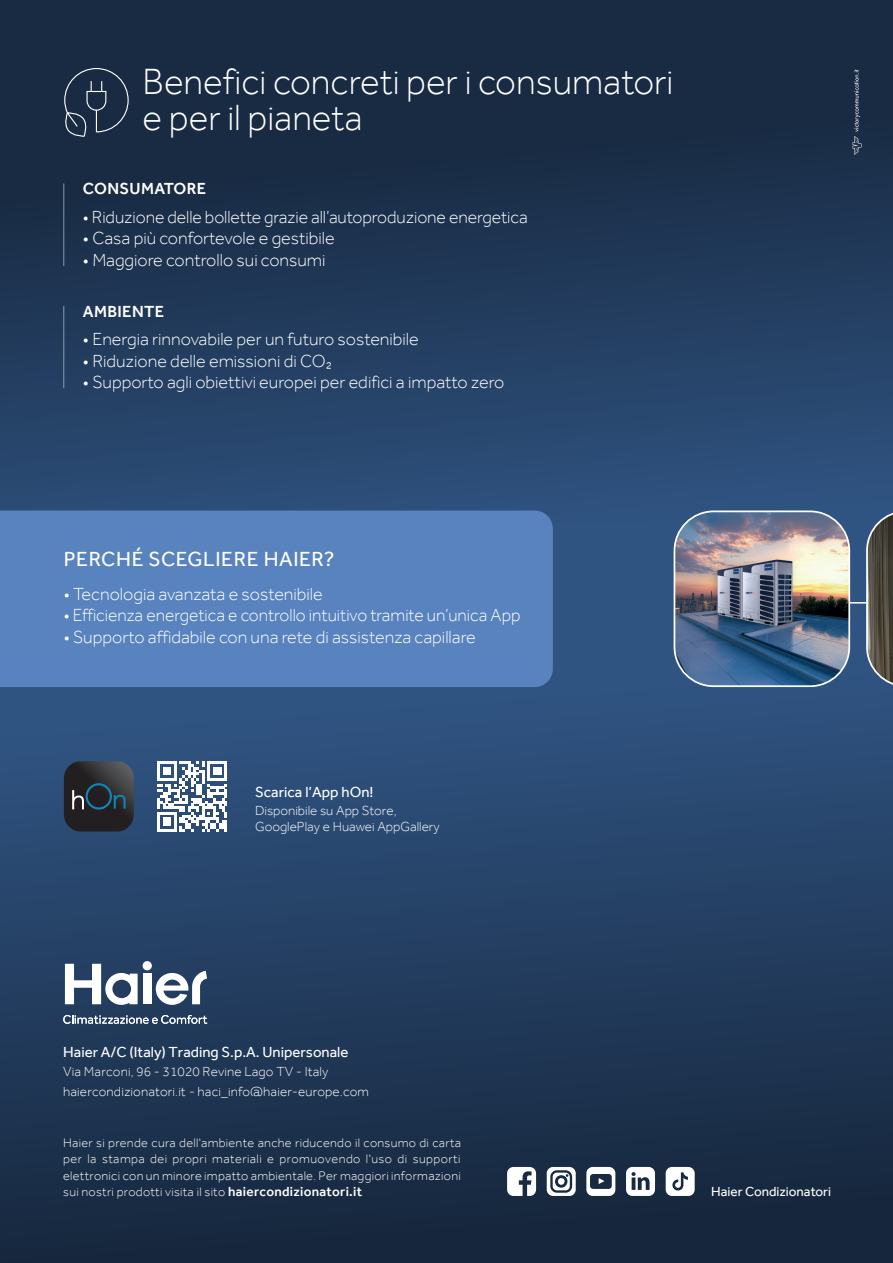
<style>
.page{position:relative;width:893px;height:1263px;background:#fff}
.page>*{position:absolute;margin:0;border:0;box-sizing:border-box;transform-origin:0 0}
.t1{font:300 37.5px/36px "Effra";color:#fff}
.t2{font:21px "Effra";letter-spacing:.03em;color:#fff}
.t3{font:300 18px "Effra";color:#fff}
.t4{font:500 16.5px "Effra";letter-spacing:.02em;color:#fff}
.t5{font:15px "Effra";color:#fff}
.t6{font:300 13.5px/16.5px "Effra";letter-spacing:.01em;color:#fff}
.t7{font:13.5px "Effra";color:#fff}
.t8{font:300 12.75px/16.5px "Effra";letter-spacing:.02em;color:#fff;text-align:justify}
.s1{font-weight:500;font-size:13.5px}
</style>
<div class="page">
<div style="left:0;top:537px;width:893px;height:726px;background:linear-gradient(to bottom,#355c8f,#16273d)"></div>
<div style="left:0;top:0;width:893px;height:523px;background:linear-gradient(to bottom,#132337,#2d4e79)"></div>
<hr style="left:823px;top:602px;width:70px;height:1px;background:#fff">
<svg style="left:63px;top:1015px;width:144px;height:9px"></svg>
<div style="left:143px;top:973px;width:8px;height:31px;background:#fff"></div>
<div style="left:143px;top:961px;width:9px;height:9px;background:#fff;border-radius:50%"></div>
<svg style="left:65px;top:964px;width:73px;height:41px"></svg>
<svg style="left:156px;top:971px;width:51px;height:34px"></svg>
<svg style="left:866px;top:510px;width:27px;height:177px;background:#565856"></svg>
<img style="left:674px;top:511px;width:175px;height:175px">
<div style="left:674px;top:510px;width:176px;height:177px;border:2px solid #fff;border-radius:39px"></div>
<svg style="left:853px;top:69px;width:8px;height:85px"></svg>
<svg style="left:64px;top:761px;width:70px;height:70px;background:#2f3439"></svg>
<svg style="left:157px;top:761px;width:70px;height:70px"></svg>
<hr style="left:63px;top:183px;width:1px;height:83px;background:#fff">
<hr style="left:63px;top:306px;width:1px;height:82px;background:#fff">
<svg style="left:62px;top:67px;width:67px;height:70px;background:#2b3d53"></svg>
<svg style="left:666px;top:1167px;width:29px;height:29px"></svg>
<svg style="left:547px;top:1167px;width:29px;height:29px"></svg>
<svg style="left:507px;top:1167px;width:29px;height:29px"></svg>
<svg style="left:586px;top:1167px;width:29px;height:29px"></svg>
<svg style="left:626px;top:1167px;width:29px;height:29px"></svg>
<div style="left:0;top:510px;width:553px;height:177px;background:#5883be"></div>
<h1 class="t1" style="left:143px;top:64px;width:532px">Benefici concreti per i consumatori e per il pianeta</h1>
<p class="t4" style="left:83px;top:179px;width:125px">CONSUMATORE</p>
<p class="t3" style="left:83px;top:206px;width:446px">• Riduzione delle bollette grazie all’autoproduzione energetica</p>
<p class="t3" style="left:83px;top:228px;width:253px">• Casa più confortevole e gestibile</p>
<p class="t3" style="left:83px;top:249px;width:244px">• Maggiore controllo sui consumi</p>
<p class="t4" style="left:83px;top:301px;width:83px">AMBIENTE</p>
<p class="t3" style="left:83px;top:328px;width:337px">• Energia rinnovabile per un futuro sostenibile</p>
<p class="t3" style="left:83px;top:350px;width:251px">• Riduzione delle emissioni di CO₂</p>
<p class="t3" style="left:83px;top:371px;width:423px">• Supporto agli obiettivi europei per edifici a impatto zero</p>
<p class="t2" style="left:64px;top:546px;width:272px">PERCHÉ SCEGLIERE HAIER?</p>
<p class="t3" style="left:64px;top:583px;width:261px">• Tecnologia avanzata e sostenibile</p>
<p class="t3" style="left:64px;top:604px;width:458px">• Efficienza energetica e controllo intuitivo tramite un’unica App</p>
<p class="t3" style="left:64px;top:626px;width:414px">• Supporto affidabile con una rete di assistenza capillare</p>
<p class="t5" style="left:255px;top:783px;width:120px">Scarica l’App hOn!</p>
<p class="t6" style="left:255px;top:802px;width:186px">Disponibile su App Store,<br>GooglePlay e Huawei AppGallery</p>
<p class="t5" style="left:63px;top:1043px;width:287px">Haier A/C (Italy) Trading S.p.A. Unipersonale</p>
<p class="t6" style="left:63px;top:1062px;width:307px;line-height:19.5px">Via Marconi, 96 - 31020 Revine Lago TV - Italy haiercondizionatori.it - haci_info@haier-europe.com</p>
<p class="t8" style="left:63px;top:1134px;width:399px">Haier si prende cura dell'ambiente anche riducendo il consumo di carta per la stampa dei propri materiali e promuovendo l'uso di supporti elettronici con un minore impatto ambientale. Per maggiori informazioni sui nostri prodotti visita il sito <span class="s1">haiercondizionatori.it</span></p>
<p class="t7" style="left:711px;top:1183px;width:121px">Haier Condizionatori</p>
</div>
